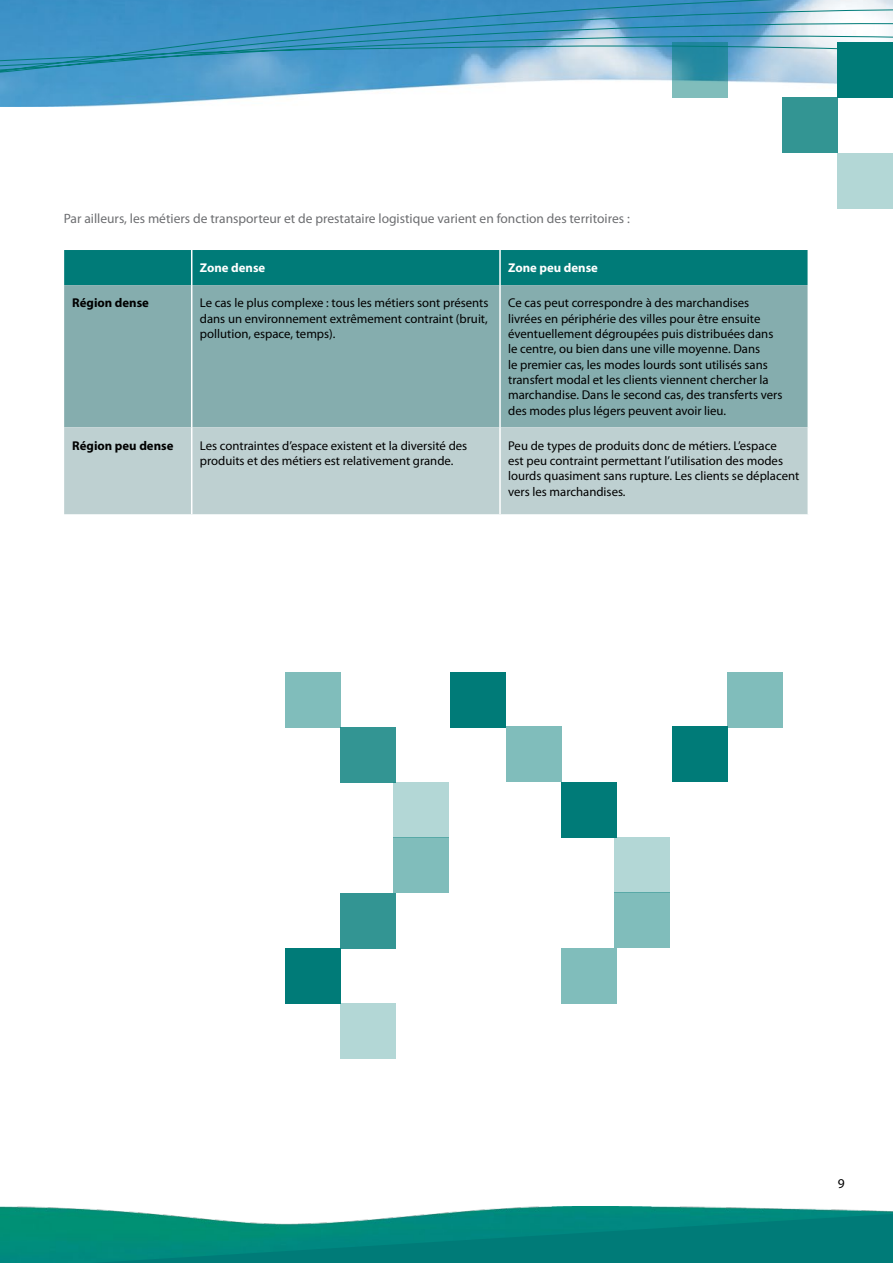
<style>
.page{position:relative;width:893px;height:1263px;background:#fff}
.page>*{position:absolute;margin:0;border:0;box-sizing:border-box;transform-origin:0 0}
.t1{font:13.5px "Myriad Pro";color:#6d6e71}
.t2{font:13.5px "Myriad Pro";color:#000}
.t3{font:12.75px/15.3px "Myriad Pro";color:#000}
.t4{font:700 12.75px "Myriad Pro";color:#000}
.t5{font:700 12.75px "Myriad Pro";color:#fff}
</style>
<div class="page">
<img style="left:0;top:1207px;width:893px;height:5px">
<svg style="left:0;top:0;width:893px;height:107px"></svg>
<div style="left:64px;top:250px;width:743px;height:35px;background:#007b78"></div>
<div style="left:64px;top:285px;width:743px;height:142px;background:#85adae"></div>
<div style="left:64px;top:427px;width:743px;height:87px;background:#bed0d1"></div>
<hr style="left:191px;top:250px;width:1px;height:35px;background:#fff">
<hr style="left:499px;top:250px;width:2px;height:35px;background:#fff">
<hr style="left:191px;top:285px;width:1px;height:142px;background:#fff">
<hr style="left:499px;top:285px;width:2px;height:142px;background:#fff">
<hr style="left:191px;top:427px;width:1px;height:87px;background:#fff">
<hr style="left:499px;top:427px;width:2px;height:87px;background:#fff">
<div style="left:838px;top:43px;width:55px;height:55px;background:#007b78"></div>
<div style="left:782px;top:98px;width:56px;height:55px;background:#339593"></div>
<svg style="left:672px;top:43px;width:55px;height:55px"></svg>
<div style="left:838px;top:153px;width:55px;height:55px;background:#b3d7d6"></div>
<svg style="left:0;top:1212px;width:893px;height:51px"></svg>
<div style="left:285px;top:948px;width:55px;height:55px;background:#007b78"></div>
<div style="left:340px;top:1003px;width:55px;height:56px;background:#b3d7d6"></div>
<div style="left:340px;top:727px;width:55px;height:55px;background:#339593"></div>
<div style="left:561px;top:782px;width:56px;height:55px;background:#007b78"></div>
<div style="left:451px;top:672px;width:55px;height:55px;background:#007b78"></div>
<div style="left:672px;top:727px;width:55px;height:55px;background:#007b78"></div>
<div style="left:727px;top:672px;width:55px;height:55px;background:#80bdbb"></div>
<div style="left:394px;top:782px;width:55px;height:56px;background:#b3d7d6"></div>
<div style="left:615px;top:837px;width:55px;height:56px;background:#b3d7d6"></div>
<div style="left:394px;top:838px;width:55px;height:55px;background:#80bdbb"></div>
<div style="left:615px;top:893px;width:55px;height:55px;background:#80bdbb"></div>
<div style="left:340px;top:893px;width:55px;height:55px;background:#339593"></div>
<div style="left:561px;top:948px;width:56px;height:55px;background:#80bdbb"></div>
<div style="left:285px;top:672px;width:55px;height:55px;background:#80bdbb"></div>
<div style="left:506px;top:727px;width:55px;height:55px;background:#80bdbb"></div>
<p class="t1" style="left:64px;top:210px;width:567px">Par ailleurs, les métiers de transporteur et de prestataire logistique varient en fonction des territoires :</p>
<p class="t5" style="left:200px;top:260px;width:67px">Zone dense</p>
<p class="t5" style="left:508px;top:260px;width:91px">Zone peu dense</p>
<p class="t4" style="left:72px;top:295px;width:78px">Région dense</p>
<p class="t3" style="left:200px;top:295px;width:290px;text-align:justify">Le cas le plus complexe : tous les métiers sont présents dans un environnement extrêmement contraint (bruit, pollution, espace, temps).</p>
<p class="t3" style="left:508px;top:295px;width:276px">Ce cas peut correspondre à des marchandises livrées en périphérie des villes pour être ensuite éventuellement dégroupées puis distribuées dans le centre, ou bien dans une ville moyenne. Dans<br>le premier cas, les modes lourds sont utilisés sans transfert modal et les clients viennent chercher la marchandise. Dans le second cas, des transferts vers des modes plus légers peuvent avoir lieu.</p>
<p class="t4" style="left:72px;top:437px;width:103px">Région peu dense</p>
<p class="t3" style="left:200px;top:437px;width:269px">Les contraintes d’espace existent et la diversité des produits et des métiers est relativement grande.</p>
<p class="t3" style="left:508px;top:437px;width:293px">Peu de types de produits donc de métiers. L’espace<br>est peu contraint permettant l’utilisation des modes lourds quasiment sans rupture. Les clients se déplacent vers les marchandises.</p>
<p class="t2" style="left:838px;top:1175px;width:8px">9</p>
</div>
